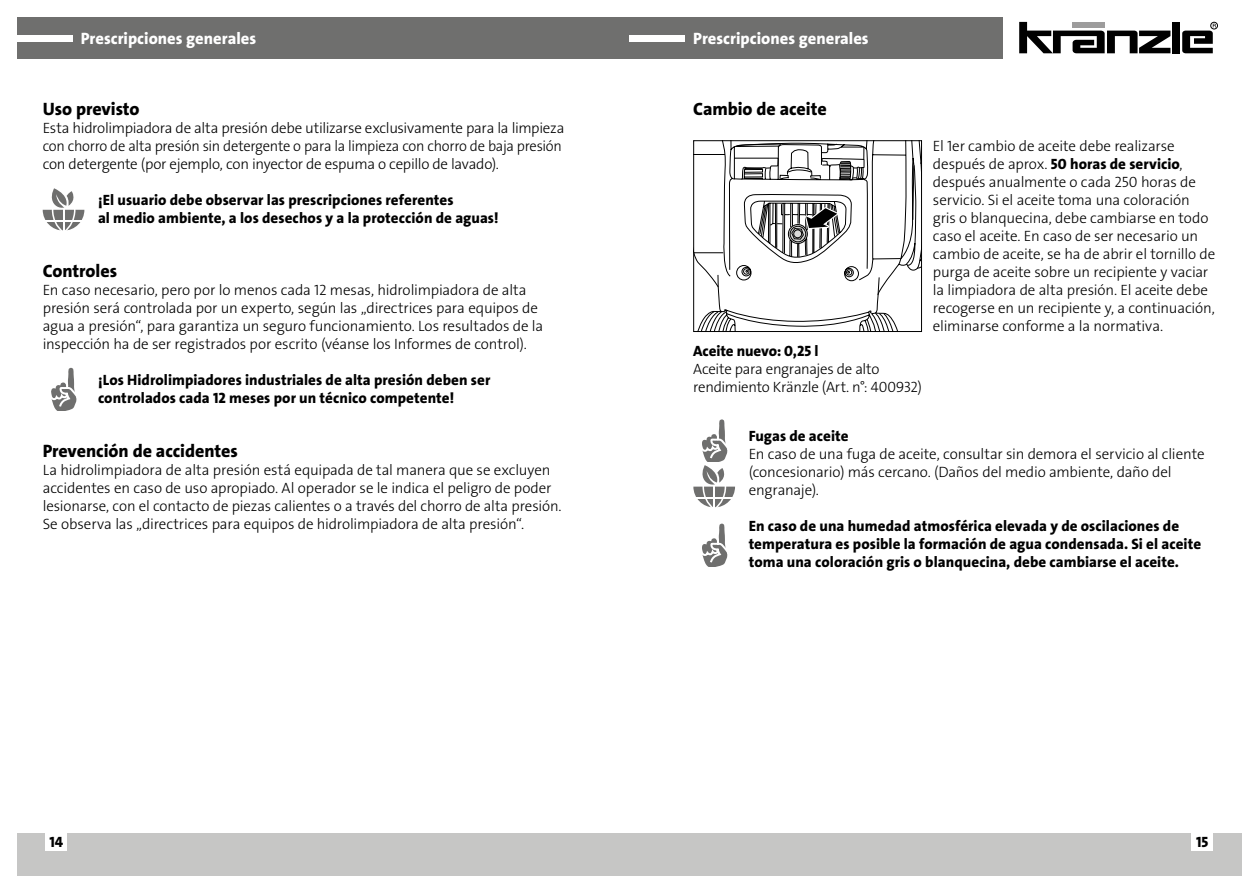
<style>
.page{position:relative;width:1259px;height:893px;background:#fff}
.page>*{position:absolute;margin:0;border:0;box-sizing:border-box;transform-origin:0 0}
.t1{font:18px "The Sans LP8 Ex Bld";letter-spacing:-.005em;color:#000}
.t2{font:16.5px "The Sans LP8 Ex Bld";color:#fff}
.t3{font:15px/18px "The Sans LP3 Lig";letter-spacing:-.01em;color:#000}
.t4{font:15px/18px "The Sans LP8 Ex Bld";letter-spacing:.005em;color:#000}
.s1{font-family:"The Sans LP3 Lig"}
</style>
<div class="page">
<div style="left:629px;top:833px;width:613px;height:43px;background:#c6c6c5"></div>
<div style="left:17px;top:833px;width:612px;height:43px;background:#c6c6c5"></div>
<div style="left:1191px;top:833px;width:22px;height:18px;background:#fff"></div>
<div style="left:46px;top:833px;width:21px;height:18px;background:#fff"></div>
<div style="left:17px;top:17px;width:985px;height:41px;background:#6f6f6e"></div>
<div style="left:17px;top:35px;width:55px;height:6px;background:#fff"></div>
<div style="left:629px;top:35px;width:56px;height:6px;background:#fff"></div>
<svg style="left:1019px;top:22px;width:151px;height:31px"></svg>
<div style="left:1172px;top:22px;width:7px;height:31px;background:#000"></div>
<div style="left:1210px;top:22px;width:7px;height:7px;border:1px solid #000;border-radius:50%"></div>
<svg style="left:1182px;top:24px;width:34px;height:29px"></svg>
<svg style="left:693px;top:419px;width:42px;height:89px"></svg>
<svg style="left:702px;top:524px;width:26px;height:42px"></svg>
<svg style="left:693px;top:140px;width:229px;height:192px"></svg>
<svg style="left:51px;top:368px;width:26px;height:42px"></svg>
<svg style="left:43px;top:188px;width:41px;height:43px"></svg>
<p class="t2" style="left:81px;top:28px;width:177px">Prescripciones generales</p>
<p class="t2" style="left:693px;top:28px;width:177px">Prescripciones generales</p>
<p class="t1" style="left:43px;top:98px;width:98px">Uso previsto</p>
<p class="t3" style="left:43px;top:119px;width:523px">Esta hidrolimpiadora de alta presión debe utilizarse exclusivamente para la limpieza con chorro de alta presión sin detergente o para la limpieza con chorro de baja presión con detergente (por ejemplo, con inyector de espuma o cepillo de lavado).</p>
<p class="t4" style="left:98px;top:191px;width:402px">¡El usuario debe observar las prescripciones referentes<br>al medio ambiente, a los desechos y a la protección de aguas!</p>
<p class="t1" style="left:43px;top:260px;width:76px">Controles</p>
<p class="t3" style="left:43px;top:281px;width:502px">En caso necesario, pero por lo menos cada 12 mesas, hidrolimpiadora de alta presión será controlada por un experto, según las „directrices para equipos de agua a presión“, para garantiza un seguro funcionamiento. Los resultados de la inspección ha de ser registrados por escrito (véanse los Informes de control).</p>
<p class="t4" style="left:98px;top:371px;width:394px">¡Los Hidrolimpiadores industriales de alta presión deben ser controlados cada 12 meses por un técnico competente!</p>
<p class="t1" style="left:43px;top:440px;width:197px">Prevención de accidentes</p>
<p class="t3" style="left:43px;top:461px;width:520px">La hidrolimpiadora de alta presión está equipada de tal manera que se excluyen accidentes en caso de uso apropiado. Al operador se le indica el peligro de poder lesionarse, con el contacto de piezas calientes o a través del chorro de alta presión.<br>Se observa las „directrices para equipos de hidrolimpiadora de alta presión“.</p>
<p class="t1" style="left:693px;top:98px;width:135px">Cambio de aceite</p>
<p class="t4" style="left:693px;top:342px;width:127px">Aceite nuevo: 0,25 l</p>
<p class="t3" style="left:693px;top:360px;width:230px">Aceite para engranajes de alto rendimiento Kränzle (Art. n°: 400932)</p>
<p class="t3" style="left:933px;top:137px;width:243px">El 1er cambio de aceite debe realizarse</p>
<p class="t4" style="left:933px;top:155px;width:251px"><span class="s1">después de aprox.</span> 50 horas de servicio<span class="s1">,</span></p>
<p class="t3" style="left:933px;top:173px;width:284px">después anualmente o cada 250 horas de servicio. Si el aceite toma una coloración gris o blanquecina, debe cambiarse en todo caso el aceite. En caso de ser necesario un cambio de aceite, se ha de abrir el tornillo de purga de aceite sobre un recipiente y vaciar la limpiadora de alta presión. El aceite debe recogerse en un recipiente y, a continuación, eliminarse conforme a la normativa.</p>
<p class="t4" style="left:748px;top:427px;width:101px">Fugas de aceite</p>
<p class="t3" style="left:748px;top:445px;width:457px">En caso de una fuga de aceite, consultar sin demora el servicio al cliente (concesionario) más cercano. (Daños del medio ambiente, daño del engranaje).</p>
<p class="t4" style="left:748px;top:517px;width:454px">En caso de una humedad atmosférica elevada y de oscilaciones de temperatura es posible la formación de agua condensada. Si el aceite toma una coloración gris o blanquecina, debe cambiarse el aceite.</p>
<p class="t4" style="left:49px;top:833px;width:15px">14</p>
<p class="t4" style="left:1196px;top:833px;width:14px">15</p>
</div>
